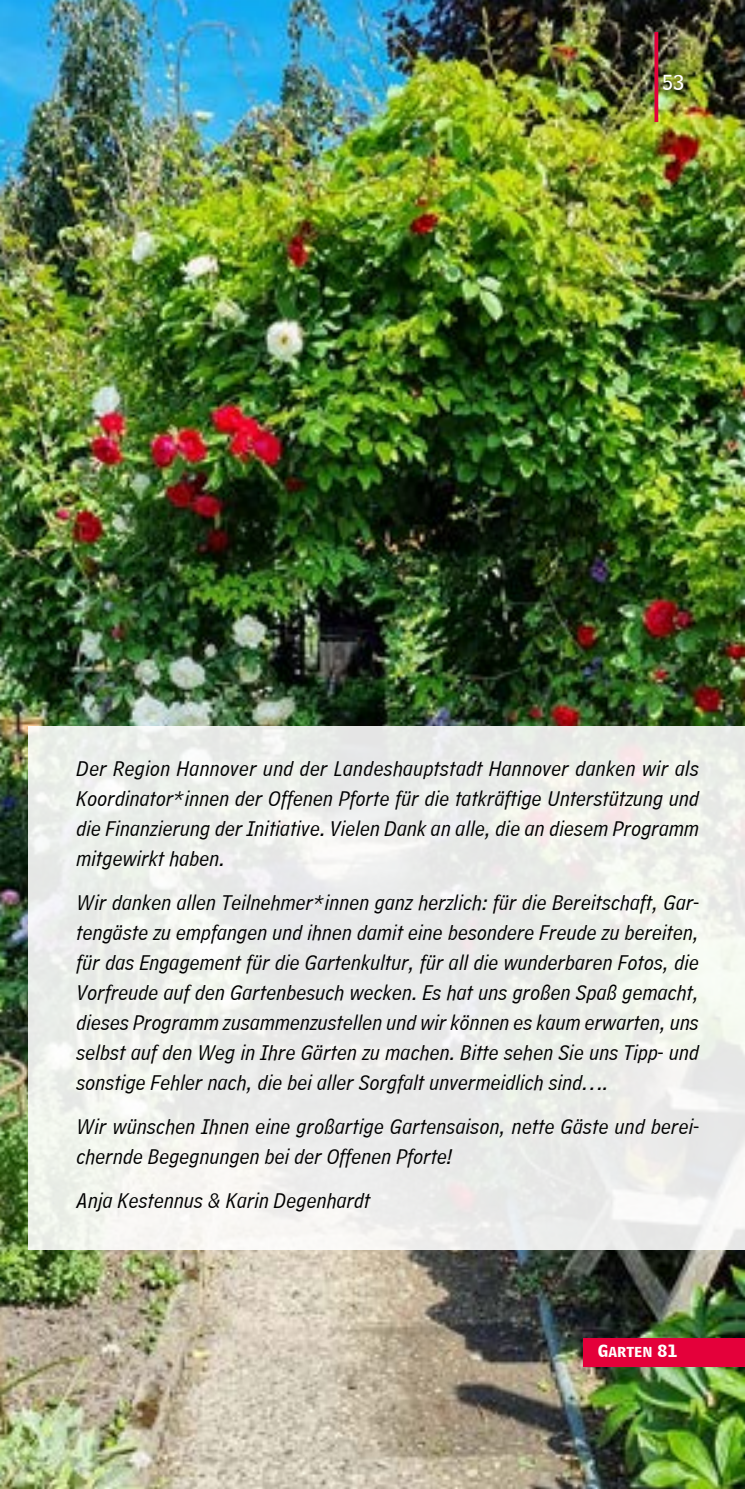
<style>
.page{position:relative;width:745px;height:1489px;background:#fff}
.page>*{position:absolute;margin:0;border:0;box-sizing:border-box;transform-origin:0 0}
.t1{font:italic 22.5px/30px "HM Comment";color:#000;text-align:justify}
.t2{font:22.5px "HM Text";color:#fff}
.t3{font:15px "HM Big Caps";color:#fff}
</style>
<div class="page">
<img style="left:0;top:0;width:744px;height:1488px">
<div style="left:28px;top:726px;width:716px;height:523px;background:linear-gradient(to right,#eef0ed,#ecedea)"></div>
<div style="left:583px;top:1338px;width:161px;height:28px;background:#e4003a"></div>
<hr style="left:654px;top:32px;width:3px;height:90px;background:#e4003a">
<p class="t2" style="left:661px;top:62px;width:24px">53</p>
<p class="t1" style="left:76px;top:749px;width:623px">Der Region Hannover und der Landeshauptstadt Hannover danken wir als Koordinator*innen der Offenen Pforte für die tatkräftige Unterstützung und die Finanzierung der Initiative. Vielen Dank an alle, die an diesem Programm mitgewirkt haben.</p>
<p class="t1" style="left:76px;top:883px;width:623px">Wir danken allen Teilnehmer*innen ganz herzlich: für die Bereitschaft, Gar&shy;tengäste zu empfangen und ihnen damit eine besondere Freude zu bereiten, für das Engagement für die Gartenkultur, für all die wunderbaren Fotos, die Vorfreude auf den Gartenbesuch wecken. Es hat uns großen Spaß gemacht, dieses Programm zusammenzustellen und wir können es kaum erwarten, uns selbst auf den Weg in Ihre Gärten zu machen. Bitte sehen Sie uns Tipp- und sonstige Fehler nach, die bei aller Sorgfalt unvermeidlich sind….</p>
<p class="t1" style="left:76px;top:1107px;width:623px">Wir wünschen Ihnen eine großartige Gartensaison, nette Gäste und berei&shy;chernde Begegnungen bei der Offenen Pforte!</p>
<p class="t1" style="left:77px;top:1181px;width:295px">Anja Kestennus &amp; Karin Degenhardt</p>
<p class="t3" style="left:597px;top:1338px;width:81px">GARTEN 81</p>
</div>
